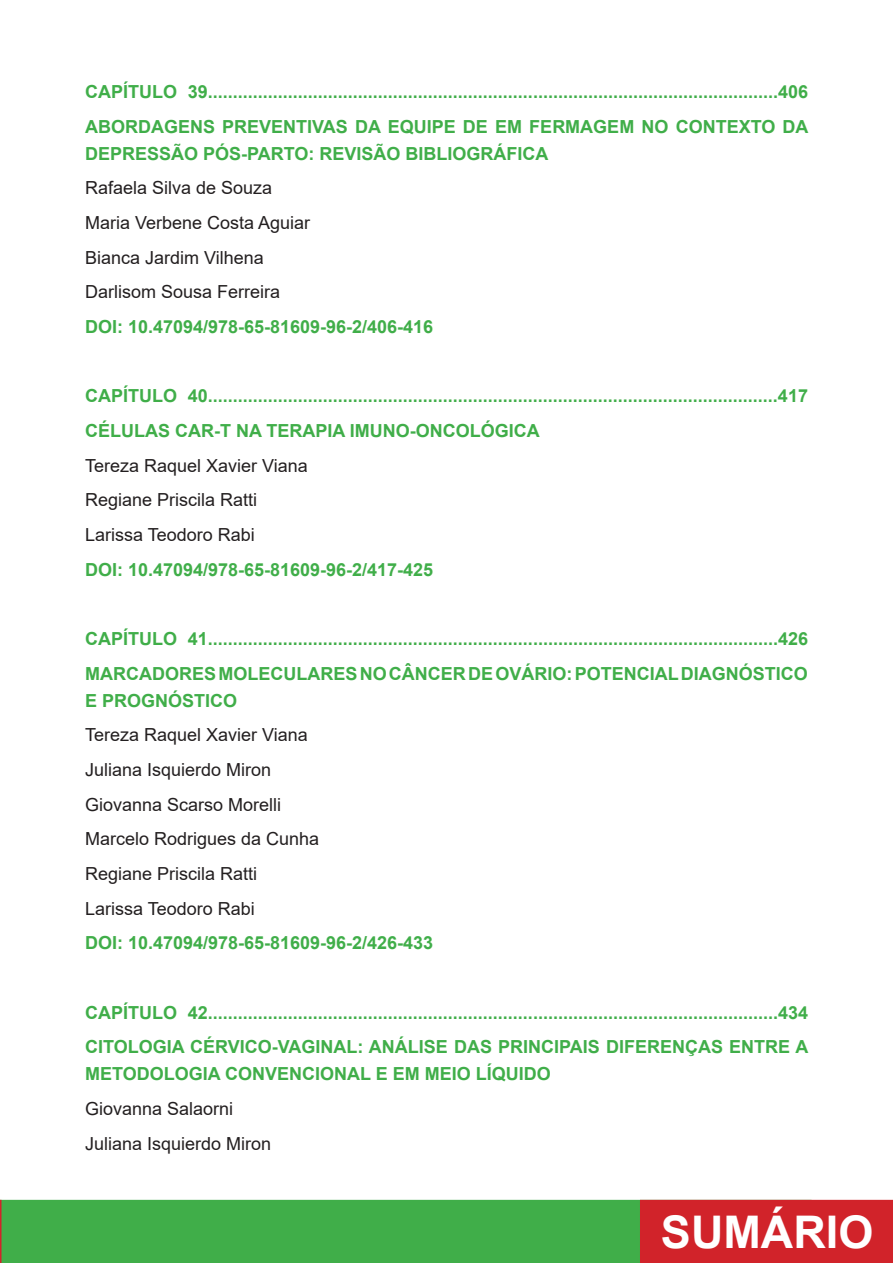
<style>
.page{position:relative;width:893px;height:1263px;background:#fff}
.page>*{position:absolute;margin:0;border:0;box-sizing:border-box;transform-origin:0 0}
.t1{font:700 45px "Arial";color:#fff}
.t2{font:700 18px/27px "Arial";color:#40ae49}
.t3{font:18px "Arial";color:#231f20}
</style>
<div class="page">
<div style="left:0;top:1200px;width:812px;height:63px;background:#40ae49"></div>
<svg style="left:0;top:1200px;width:2px;height:63px"></svg>
<div style="left:640px;top:1200px;width:253px;height:63px;background:#d1232a"></div>
<p class="t2" style="left:85px;top:79px;width:725px">CAPÍTULO 39..................................................................................................................406</p>
<p class="t2" style="left:85px;top:113px;width:725px">ABORDAGENS PREVENTIVAS DA EQUIPE DE EM FERMAGEM NO CONTEXTO DA<br>DEPRESSÃO PÓS-PARTO: REVISÃO BIBLIOGRÁFICA</p>
<p class="t3" style="left:85px;top:176px;width:189px">Rafaela Silva de Souza</p>
<p class="t3" style="left:85px;top:210px;width:227px">Maria Verbene Costa Aguiar</p>
<p class="t3" style="left:85px;top:245px;width:180px">Bianca Jardim Vilhena</p>
<p class="t3" style="left:85px;top:280px;width:197px">Darlisom Sousa Ferreira</p>
<p class="t2" style="left:85px;top:313px;width:350px">DOI: 10.47094/978-65-81609-96-2/406-416</p>
<p class="t2" style="left:85px;top:383px;width:724px">CAPÍTULO 40..................................................................................................................417</p>
<p class="t2" style="left:85px;top:417px;width:456px">CÉLULAS CAR-T NA TERAPIA IMUNO-ONCOLÓGICA</p>
<p class="t3" style="left:85px;top:453px;width:224px">Tereza Raquel Xavier Viana</p>
<p class="t3" style="left:85px;top:488px;width:174px">Regiane Priscila Ratti</p>
<p class="t3" style="left:85px;top:522px;width:171px">Larissa Teodoro Rabi</p>
<p class="t2" style="left:85px;top:556px;width:350px">DOI: 10.47094/978-65-81609-96-2/417-425</p>
<p class="t2" style="left:85px;top:625px;width:725px">CAPÍTULO 41..................................................................................................................426</p>
<p class="t2" style="left:85px;top:660px;width:724px">MARCADORES MOLECULARES NO CÂNCER DE OVÁRIO: POTENCIAL DIAGNÓSTICO<br>E PROGNÓSTICO</p>
<p class="t3" style="left:85px;top:723px;width:224px">Tereza Raquel Xavier Viana</p>
<p class="t3" style="left:85px;top:757px;width:188px">Juliana Isquierdo Miron</p>
<p class="t3" style="left:85px;top:792px;width:198px">Giovanna Scarso Morelli</p>
<p class="t3" style="left:85px;top:826px;width:236px">Marcelo Rodrigues da Cunha</p>
<p class="t3" style="left:85px;top:861px;width:174px">Regiane Priscila Ratti</p>
<p class="t3" style="left:85px;top:896px;width:171px">Larissa Teodoro Rabi</p>
<p class="t2" style="left:85px;top:930px;width:350px">DOI: 10.47094/978-65-81609-96-2/426-433</p>
<p class="t2" style="left:85px;top:999px;width:725px">CAPÍTULO 42..................................................................................................................434</p>
<p class="t2" style="left:85px;top:1034px;width:725px">CITOLOGIA CÉRVICO-VAGINAL: ANÁLISE DAS PRINCIPAIS DIFERENÇAS ENTRE A<br>METODOLOGIA CONVENCIONAL E EM MEIO LÍQUIDO</p>
<p class="t3" style="left:85px;top:1096px;width:150px">Giovanna Salaorni</p>
<p class="t3" style="left:85px;top:1131px;width:188px">Juliana Isquierdo Miron</p>
<h1 class="t1" style="left:661px;top:1200px;width:214px">SUMÁRIO</h1>
</div>
